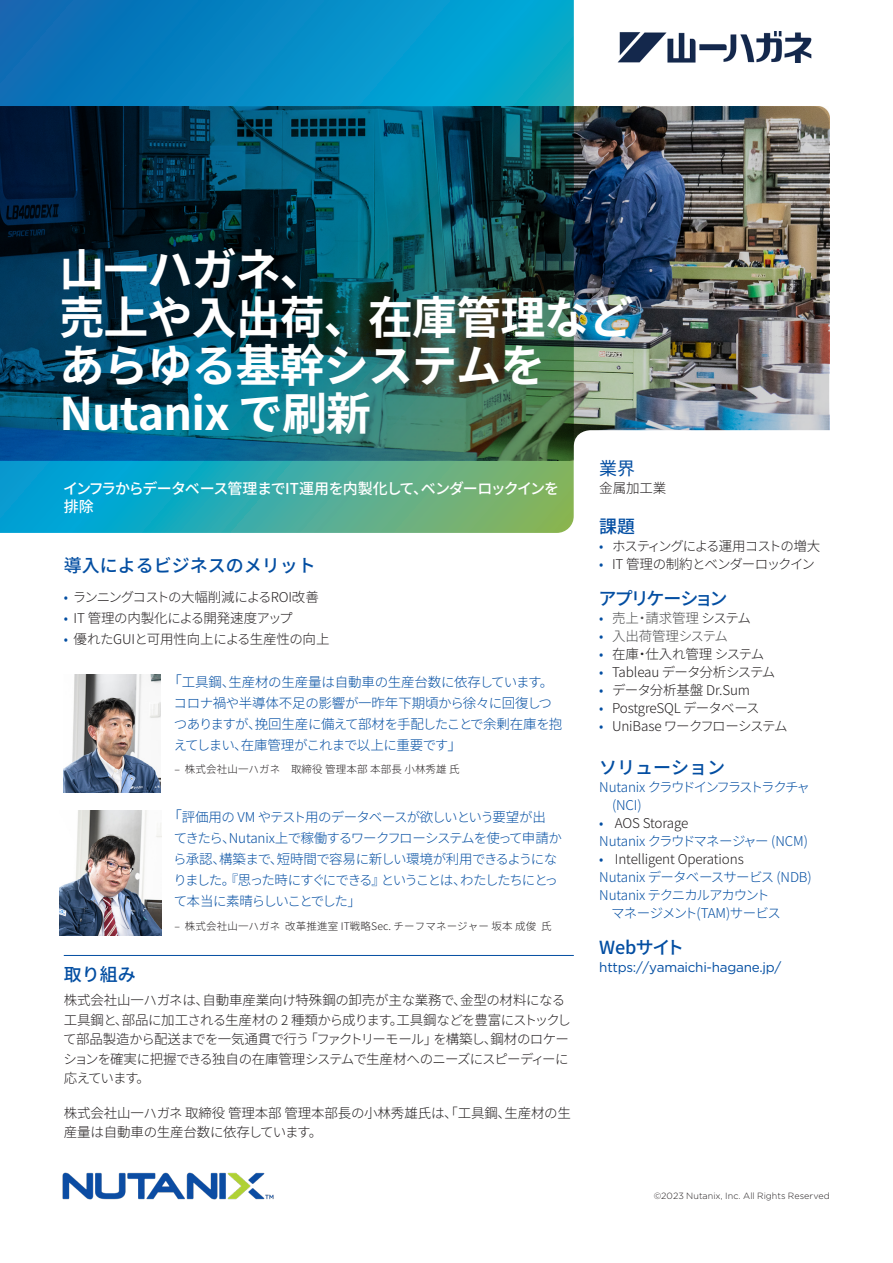
<style>
.page{position:relative;width:893px;height:1263px;background:#fff}
.page>*{position:absolute;margin:0;border:0;box-sizing:border-box;transform-origin:0 0}
.TitleSub{font:700 45px/48px "Noto Sans JP";letter-spacing:-.02em;color:#fff}
.SIDEBAR_-_Bullet_Poi{font:500 18px "Noto Sans JP";color:#034ea2}
.SIDEBAR_-_Bullet_Poi-2{font:500 18px "Noto Sans JP";letter-spacing:-.105em;color:#034ea2}
.SIDEBAR_-_Bullet_Poi-3{font:18px "Noto Sans JP";color:#034ea2}
.WhiteText{font:500 15px "Noto Sans JP";letter-spacing:-.07em;color:#fff}
.WhiteText-2{font:300 13.5px/19.5px "Noto Sans JP";letter-spacing:-.025em;color:#231f20}
.BodyTextBeforeBullet{font:300 13.5px/21px "Noto Sans JP";letter-spacing:-.075em;color:#034ea2}
.BodyTextBeforeBullet-2{font:300 13.5px/21px "Noto Sans JP";letter-spacing:-.025em;color:#034ea2}
.BodyTextBeforeBullet-3{font:300 13.5px/18px "Noto Sans JP";letter-spacing:-.05em;color:#034ea2}
.t1{font:13.5px "Gotham";letter-spacing:-.02em;color:#034ea2}
.BodyTextBeforeBullet-4{font:300 13.5px/18px "Noto Sans JP";letter-spacing:-.12em;color:#034ea2}
.t2{font:300 13.5px "Noto Sans JP";letter-spacing:-.01em;color:#4b4c4d}
.WhiteText-3{font:300 13.5px "Noto Sans JP";letter-spacing:-.065em;color:#231f20}
.WhiteText-4{font:300 13.5px "Noto Sans JP";letter-spacing:-.09em;color:#231f20}
.WhiteText-5{font:300 13.5px "Noto Sans JP";letter-spacing:-.06em;color:#231f20}
.WhiteText-6{font:300 13.5px "Noto Sans JP";letter-spacing:-.045em;color:#231f20}
.SIDEBAR_-_Bullet_Poi-4{font:300 13.5px "Noto Sans JP";letter-spacing:-.01em;color:#231f20}
.BodyTextBeforeBullet-5{font:300 10.5px "Noto Sans JP";letter-spacing:.01em;color:#231f20}
.BodyTextBeforeBullet-6{font:300 9px "Gotham";letter-spacing:.005em;color:#231f20}
.s1{color:#034ea2}
.s2{font-size:15px}
.s3{color:#231f20}
</style>
<div class="page">
<svg style="left:0;top:0;width:574px;height:533px;background:#1c99b7"></svg>
<img style="left:0;top:106px;width:829px;height:355px">
<svg style="left:574px;top:430px;width:256px;height:31px"></svg>
<img style="left:62px;top:1172px;width:212px;height:28px">
<hr style="left:64px;top:955px;width:510px;height:1px;background:#034ea2">
<img style="left:64px;top:674px;width:96px;height:118px">
<img style="left:618px;top:31px;width:193px;height:31px">
<img style="left:59px;top:810px;width:102px;height:125px">
<p class="TitleSub" style="left:59px;top:247px;width:576px">山一ハガネ、<br>売上や入出荷、在庫管理など</p>
<p class="TitleSub" style="left:59px;top:343px;width:487px">あらゆる基幹システムを</p>
<p class="TitleSub" style="left:59px;top:391px;width:313px">Nutanix で刷新</p>
<p class="WhiteText" style="left:63px;top:480px;width:497px">インフラからデータベース管理までIT運用を内製化して、ベンダーロックインを</p>
<p class="WhiteText" style="left:64px;top:498px;width:31px">排除</p>
<p class="SIDEBAR_-_Bullet_Poi" style="left:64px;top:555px;width:253px">導入によるビジネスのメリット</p>
<p class="WhiteText-3" style="left:64px;top:589px;width:257px"><span class="s1">•</span> ランニングコストの大幅削減によるROI改善</p>
<p class="WhiteText-2" style="left:64px;top:608px;width:230px"><span class="s1">•</span> IT 管理の内製化による開発速度アップ</p>
<p class="WhiteText-2" style="left:64px;top:629px;width:267px"><span class="s1">•</span> 優れたGUIと可用性向上による生産性の向上</p>
<p class="BodyTextBeforeBullet-2" style="left:174px;top:671px;width:390px;text-indent:-7px"><span class="s2">「</span>工具鋼、生産材の生産量は自動車の生産台数に依存しています。コロナ禍や半導体不足の影響が一昨年下期頃から徐々に回復しつつありますが、挽回生産に備えて部材を手配したことで余剰在庫を抱えてしまい、在庫管理がこれまで以上に重要です<span class="s2">」</span></p>
<p class="BodyTextBeforeBullet-5" style="left:174px;top:763px;width:287px">– 株式会社山一ハガネ　取締役管理本部本部長小林秀雄氏</p>
<p class="BodyTextBeforeBullet" style="left:173px;top:807px;width:390px;text-indent:-6px"><span class="s2">「</span>評価用の VM やテスト用のデータベースが欲しいという要望が出てきたら、Nutanix上で稼働するワークフローシステムを使って申請から承認、構築まで、短時間で容易に新しい環境が利用できるようになりました。『思った時にすぐにできる』ということは、わたしたちにとって本当に素晴らしいことでした」</p>
<p class="BodyTextBeforeBullet-5" style="left:174px;top:920px;width:379px">– 株式会社山一ハガネ改革推進室 IT戦略Sec. チーフマネージャー坂本成俊氏</p>
<p class="SIDEBAR_-_Bullet_Poi" style="left:64px;top:964px;width:73px">取り組み</p>
<p class="WhiteText-2" style="left:63px;top:991px;width:509px">株式会社山一ハガネは、自動車産業向け特殊鋼の卸売が主な業務で、金型の材料になる工具鋼と、部品に加工される生産材の 2 種類から成ります。工具鋼などを豊富にストックして部品製造から配送までを一気通貫で行う「ファクトリーモール」を構築し、鋼材のロケーションを確実に把握できる独自の在庫管理システムで生産材へのニーズにスピーディーに応えています。</p>
<p class="WhiteText-2" style="left:64px;top:1103px;width:509px">株式会社山一ハガネ取締役管理本部管理本部長の小林秀雄氏は、「工具鋼、生産材の生産量は自動車の生産台数に依存しています。</p>
<p class="SIDEBAR_-_Bullet_Poi-3" style="left:599px;top:458px;width:37px">業界</p>
<p class="SIDEBAR_-_Bullet_Poi-4" style="left:599px;top:480px;width:68px">金属加工業</p>
<p class="SIDEBAR_-_Bullet_Poi" style="left:599px;top:516px;width:37px">課題</p>
<p class="WhiteText-4" style="left:599px;top:538px;width:223px"><span class="s1">•</span> ホスティングによる運用コストの増大</p>
<p class="WhiteText-5" style="left:599px;top:556px;width:217px"><span class="s1">•</span> IT 管理の制約とベンダーロックイン</p>
<p class="SIDEBAR_-_Bullet_Poi-2" style="left:599px;top:588px;width:130px">アプリケーション</p>
<p class="t2" style="left:599px;top:610px;width:153px"><span class="s1">•</span> 売上・請求管理<span class="s3">システム</span></p>
<p class="t2" style="left:599px;top:628px;width:130px"><span class="s1">•</span> 入出荷管理システム</p>
<p class="WhiteText-2" style="left:599px;top:644px;width:166px"><span class="s1">•</span> 在庫・仕入れ管理システム</p>
<p class="WhiteText-2" style="left:599px;top:662px;width:178px"><span class="s1">•</span> Tableau データ分析システム</p>
<p class="WhiteText-2" style="left:599px;top:680px;width:152px"><span class="s1">•</span> データ分析基盤 Dr.Sum</p>
<p class="WhiteText-2" style="left:599px;top:698px;width:162px"><span class="s1">•</span> PostgreSQL データベース</p>
<p class="WhiteText-6" style="left:599px;top:718px;width:190px"><span class="s1">•</span> UniBase ワークフローシステム</p>
<p class="SIDEBAR_-_Bullet_Poi" style="left:599px;top:757px;width:127px">ソリューション</p>
<p class="BodyTextBeforeBullet-4" style="left:612px;top:778px;width:200px;text-indent:-13px">Nutanix クラウドインフラストラクチャ(NCI)</p>
<p class="WhiteText-2" style="left:599px;top:813px;width:91px"><span class="s1">•</span> AOS Storage</p>
<p class="BodyTextBeforeBullet-3" style="left:599px;top:832px;width:210px">Nutanix クラウドマネージャー (NCM)</p>
<p class="WhiteText-2" style="left:599px;top:849px;width:146px"><span class="s1">•</span> Intelligent Operations</p>
<p class="BodyTextBeforeBullet-3" style="left:599px;top:868px;width:214px">Nutanix データベースサービス (NDB)</p>
<p class="BodyTextBeforeBullet-3" style="left:611px;top:886px;width:171px;text-indent:-12px">Nutanix テクニカルアカウントマネージメント(TAM)サービス</p>
<p class="SIDEBAR_-_Bullet_Poi" style="left:599px;top:937px;width:86px">Webサイト</p>
<p class="t1" style="left:599px;top:958px;width:184px">https://yamaichi-hagane.jp/</p>
<p class="BodyTextBeforeBullet-6" style="left:654px;top:1190px;width:178px">©2023 Nutanix, Inc. All Rights Reserved</p>
</div>
